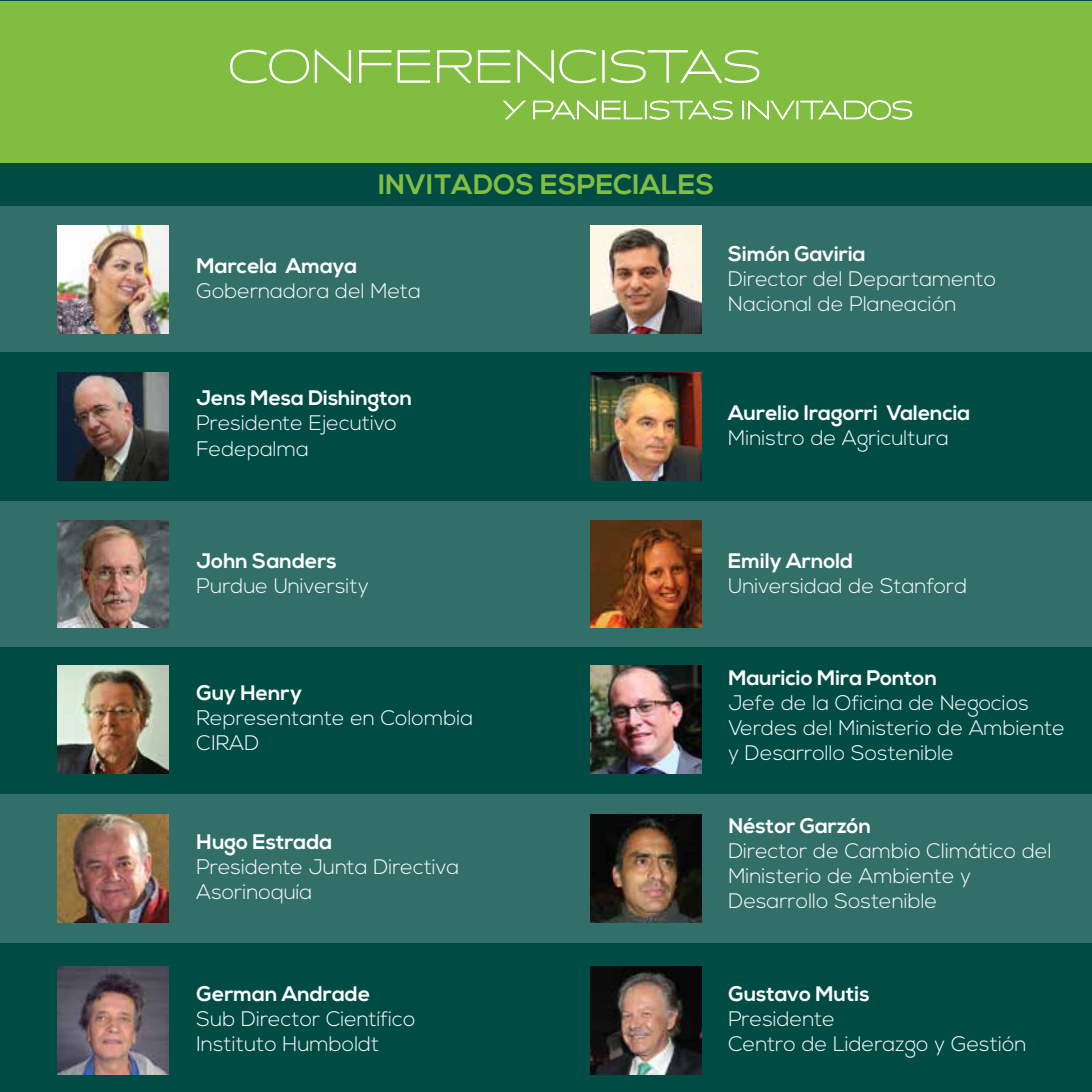
<style>
.page{position:relative;width:1092px;height:1092px;background:#fff}
.page>*{position:absolute;margin:0;border:0;box-sizing:border-box;transform-origin:0 0}
.t1{font:700 28px "Nexa";color:#81bd41}
.t2{font:300 21px/25.2px "Nexa";color:#fff}
.t3{font:700 21px "Nexa";color:#fff}
</style>
<div class="page">
<div style="left:0;top:0;width:1091px;height:1091px;background:#004c45"></div>
<div style="left:0;top:206px;width:1091px;height:146px;background:#326f69"></div>
<div style="left:0;top:501px;width:1091px;height:146px;background:#326f69"></div>
<div style="left:0;top:794px;width:1091px;height:148px;background:#326f69"></div>
<div style="left:0;top:1px;width:1091px;height:162px;background:#81bd41"></div>
<img style="left:58px;top:225px;width:110px;height:108px">
<img style="left:58px;top:373px;width:110px;height:107px">
<img style="left:58px;top:814px;width:110px;height:108px">
<img style="left:591px;top:966px;width:110px;height:108px">
<img style="left:591px;top:814px;width:110px;height:108px">
<img style="left:591px;top:225px;width:110px;height:108px">
<img style="left:591px;top:373px;width:110px;height:107px">
<svg style="left:230px;top:49px;width:122px;height:35px"></svg>
<svg style="left:359px;top:50px;width:71px;height:33px"></svg>
<svg style="left:437px;top:50px;width:74px;height:33px"></svg>
<svg style="left:517px;top:49px;width:80px;height:35px"></svg>
<div style="left:602px;top:50px;width:2px;height:33px;border:1px solid #fff"></div>
<svg style="left:611px;top:49px;width:149px;height:35px"></svg>
<svg style="left:502px;top:100px;width:231px;height:20px"></svg>
<svg style="left:742px;top:100px;width:171px;height:20px"></svg>
<img style="left:58px;top:520px;width:110px;height:108px">
<img style="left:591px;top:520px;width:110px;height:108px">
<img style="left:58px;top:665px;width:110px;height:108px">
<img style="left:591px;top:665px;width:110px;height:108px">
<img style="left:58px;top:966px;width:110px;height:108px">
<h1 class="t1" style="left:378px;top:168px;width:338px">INVITADOS ESPECIALES</h1>
<p class="t3" style="left:196px;top:254px;width:162px">Marcela Amaya</p>
<p class="t2" style="left:196px;top:279px;width:226px">Gobernadora del Meta</p>
<p class="t3" style="left:728px;top:241px;width:139px">Simón Gaviria</p>
<p class="t2" style="left:728px;top:267px;width:269px">Director del Departamento<br>Nacional de Planeación</p>
<p class="t3" style="left:196px;top:386px;width:217px">Jens Mesa Dishington</p>
<p class="t2" style="left:196px;top:411px;width:202px">Presidente Ejecutivo<br>Fedepalma</p>
<p class="t3" style="left:728px;top:400px;width:243px">Aurelio Iragorri Valencia</p>
<p class="t2" style="left:728px;top:426px;width:222px">Ministro de Agricultura</p>
<p class="t3" style="left:196px;top:548px;width:142px">John Sanders</p>
<p class="t2" style="left:196px;top:574px;width:174px">Purdue University</p>
<p class="t3" style="left:197px;top:680px;width:107px">Guy Henry</p>
<p class="t2" style="left:196px;top:706px;width:278px">Representante en Colombia<br>CIRAD</p>
<p class="t3" style="left:197px;top:829px;width:137px">Hugo Estrada</p>
<p class="t2" style="left:196px;top:854px;width:264px">Presidente Junta Directiva<br>Asorinoquía</p>
<p class="t3" style="left:196px;top:981px;width:175px">German Andrade</p>
<p class="t2" style="left:196px;top:1007px;width:220px">Sub Director Científico<br>Instituto Humboldt</p>
<p class="t3" style="left:728px;top:548px;width:126px">Emily Arnold</p>
<p class="t2" style="left:728px;top:574px;width:240px">Universidad de Stanford</p>
<p class="t3" style="left:728px;top:665px;width:210px">Mauricio Mira Ponton</p>
<p class="t2" style="left:728px;top:691px;width:338px">Jefe de la Oficina de Negocios<br>Verdes del Ministerio de Ambiente y Desarrollo Sostenible</p>
<p class="t3" style="left:728px;top:813px;width:144px">Néstor Garzón</p>
<p class="t2" style="left:728px;top:838px;width:325px">Director de Cambio Climático del<br>Ministerio de Ambiente y<br>Desarrollo Sostenible</p>
<p class="t3" style="left:728px;top:981px;width:143px">Gustavo Mutis</p>
<p class="t2" style="left:728px;top:1007px;width:300px">Presidente<br>Centro de Liderazgo y Gestión</p>
</div>
